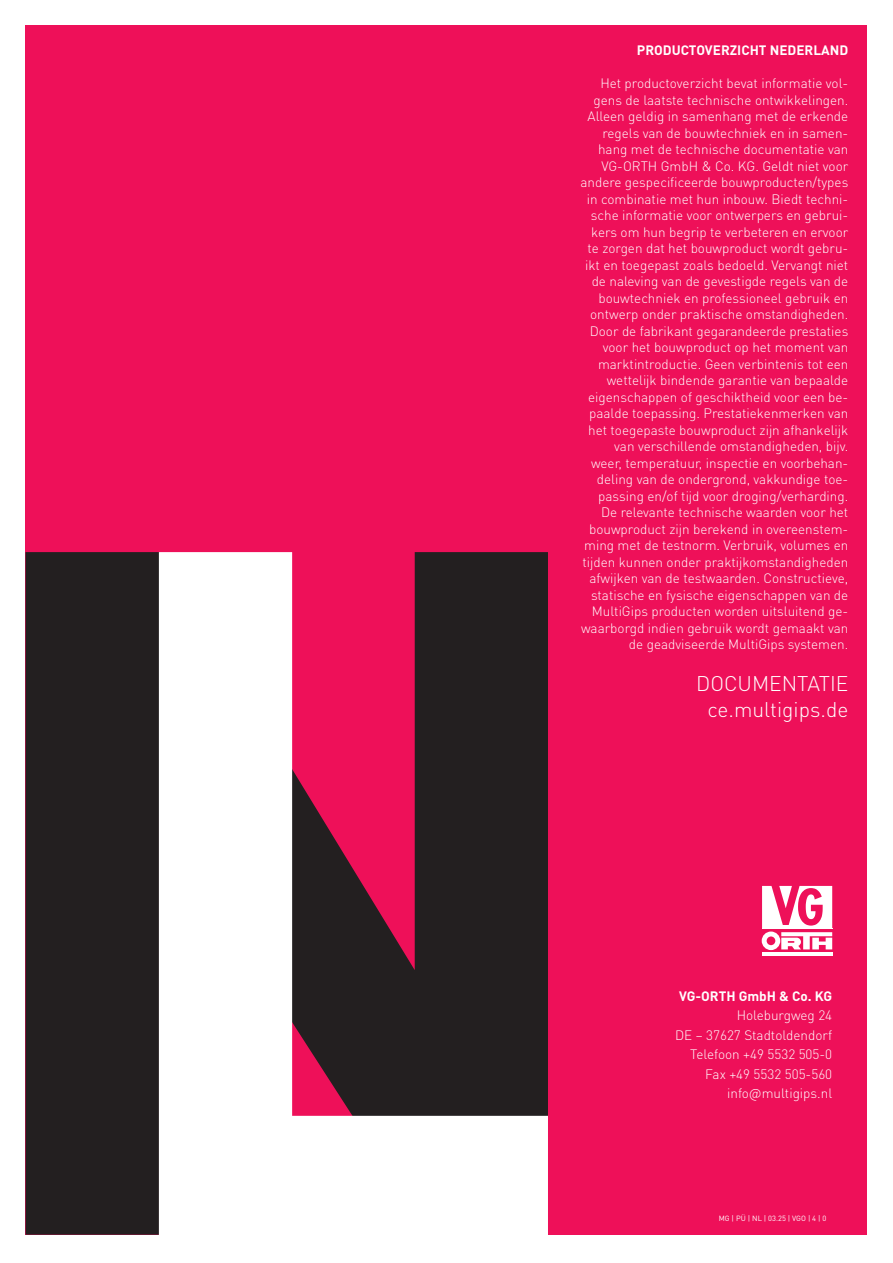
<style>
.page{position:relative;width:893px;height:1263px;background:#fff}
.page>*{position:absolute;margin:0;border:0;box-sizing:border-box;transform-origin:0 0}
.t1{font:300 21px/25.5px "DIN Pro";color:#fff;text-align:center}
.t2{font:300 13.5px/16.5px "DIN Pro";color:#fff;text-align:right}
.t3{font:700 13.5px "DIN Pro";color:#fff}
.t4{font:7.5px "DIN Pro";letter-spacing:.01em;color:#fff}
</style>
<div class="page">
<div style="left:26px;top:26px;width:841px;height:1209px;background:#ee1059"></div>
<hr style="left:762px;top:952px;width:70px;height:4px;background:#fff">
<svg style="left:762px;top:886px;width:70px;height:64px"></svg>
<hr style="left:762px;top:928px;width:70px;height:1px;background:#fff">
<div style="left:26px;top:552px;width:133px;height:683px;background:#231f20"></div>
<svg style="left:159px;top:552px;width:389px;height:683px"></svg>
<p class="t3" style="left:637px;top:41px;width:213px">PRODUCTOVERZICHT NEDERLAND</p>
<p class="t2" style="left:580px;top:75px;width:269px">Het productoverzicht bevat informatie vol&shy;gens de laatste technische ontwikkelingen.<br>Alleen geldig in samenhang met de erkende regels van de bouwtechniek en in samen&shy;hang met de technische documentatie van VG-ORTH GmbH &amp; Co. KG. Geldt niet voor andere gespecificeerde bouwproducten/types in combinatie met hun inbouw. Biedt techni&shy;sche informatie voor ontwerpers en gebrui&shy;kers om hun begrip te verbeteren en ervoor te zorgen dat het bouwproduct wordt gebru&shy;ikt en toegepast zoals bedoeld. Vervangt niet de naleving van de gevestigde regels van de bouwtechniek en professioneel gebruik en ontwerp onder praktische omstandigheden.<br>Door de fabrikant gegarandeerde prestaties voor het bouwproduct op het moment van marktintroductie. Geen verbintenis tot een wettelijk bindende garantie van bepaalde eigenschappen of geschiktheid voor een be&shy;paalde toepassing. Prestatiekenmerken van het toegepaste bouwproduct zijn afhankelijk van verschillende omstandigheden, bijv. weer, temperatuur, inspectie en voorbehan&shy;deling van de ondergrond, vakkundige toe&shy;passing en/of tijd voor droging/verharding.<br>De relevante technische waarden voor het bouwproduct zijn berekend in overeenstem&shy;ming met de testnorm. Verbruik, volumes en tijden kunnen onder praktijkomstandigheden afwijken van de testwaarden. Constructieve, statische en fysische eigenschappen van de MultiGips producten worden uitsluitend ge&shy;waarborgd indien gebruik wordt gemaakt van de geadviseerde MultiGips systemen.</p>
<h1 class="t1" style="left:696px;top:670px;width:154px">DOCUMENTATIE ce.multigips.de</h1>
<p class="t3" style="left:679px;top:986px;width:155px">VG-ORTH GmbH &amp; Co. KG</p>
<p class="t2" style="left:675px;top:1005px;width:159px;line-height:19.5px">Holeburgweg 24<br>DE – 37627 Stadtoldendorf<br>Telefoon +49 5532 505-0<br>Fax +49 5532 505-560 info@multigips.nl</p>
<p class="t4" style="left:719px;top:1213px;width:109px">MG | PÜ | NL | 03.25 | VGO | 4 | 0</p>
</div>
